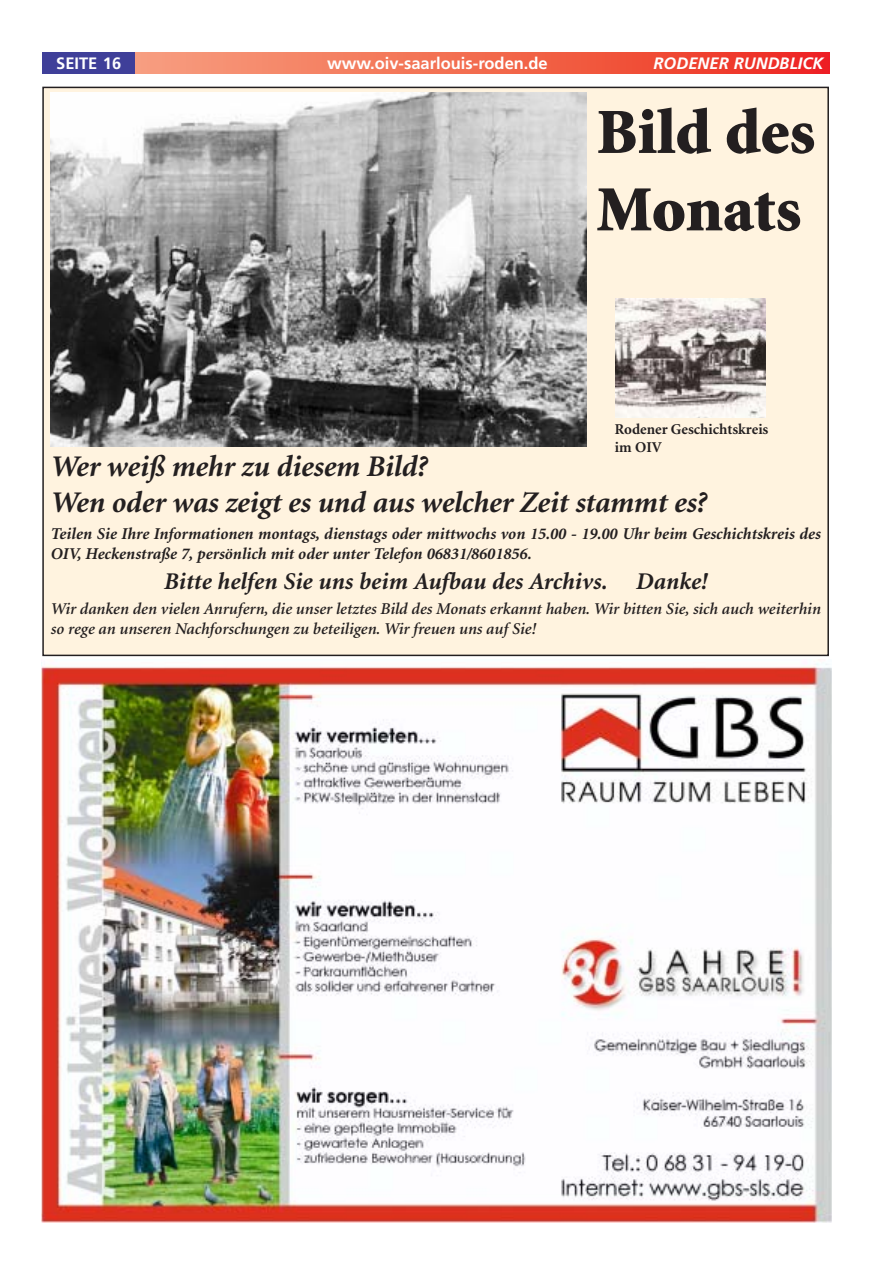
<style>
.page{position:relative;width:893px;height:1265px;background:#fff}
.page>*{position:absolute;margin:0;border:0;box-sizing:border-box;transform-origin:0 0}
.t1{font:900 64.5px/77.4px "Minion";color:#231f20}
.t2{font:italic 700 30px/36px "Minion";letter-spacing:-.01em;color:#231f20}
.t3{font:italic 700 24px "Minion";color:#231f20}
.t4{font:italic 600 16.5px/19.8px "Minion";color:#231f20}
.t5{font:italic 700 16.5px/19.8px "Minion";color:#231f20}
.t6{font:700 16.5px "Frutiger";color:#fff}
.t7{font:italic 700 16.5px "Frutiger";color:#fff}
.t8{font:700 15px/18px "Minion";color:#231f20}
</style>
<div class="page">
<div style="left:64px;top:53px;width:765px;height:21px;background:linear-gradient(to right,#f8b088,#ed2a1e)"></div>
<div style="left:42px;top:53px;width:93px;height:21px;background:#3f3f99"></div>
<div style="left:43px;top:87px;width:785px;height:568px;background:#fff3df"></div>
<img style="left:51px;top:92px;width:536px;height:355px">
<img style="left:615px;top:298px;width:150px;height:120px">
<img style="left:42px;top:659px;width:789px;height:563px">
<p class="t6" style="left:56px;top:57px;width:67px">SEITE 16</p>
<p class="t6" style="left:327px;top:56px;width:222px">www.oiv-saarlouis-roden.de</p>
<p class="t7" style="left:653px;top:56px;width:172px">RODENER RUNDBLICK</p>
<h1 class="t1" style="left:596px;top:99px;width:220px">Bild des<br>Monats</h1>
<p class="t8" style="left:615px;top:421px;width:155px">Rodener Geschichtskreis im OIV</p>
<h2 class="t2" style="left:51px;top:451px;width:657px">Wer weiß mehr zu diesem Bild?<br>Wen oder was zeigt es und aus welcher Zeit stammt es?</h2>
<p class="t5" style="left:51px;top:525px;width:771px">Teilen Sie Ihre Informationen montags, dienstags oder mittwochs von 15.00 - 19.00 Uhr beim Geschichtskreis des<br>OIV, Heckenstraße 7, persönlich mit oder unter Telefon 06831/8601856.</p>
<h3 class="t3" style="left:164px;top:572px;width:545px">Bitte helfen Sie uns beim Aufbau des Archivs. Danke!</h3>
<p class="t4" style="left:51px;top:600px;width:771px">Wir danken den vielen Anrufern, die unser letztes Bild des Monats erkannt haben. Wir bitten Sie, sich auch weiterhin so rege an unseren Nachforschungen zu beteiligen. Wir freuen uns auf Sie!</p>
</div>
